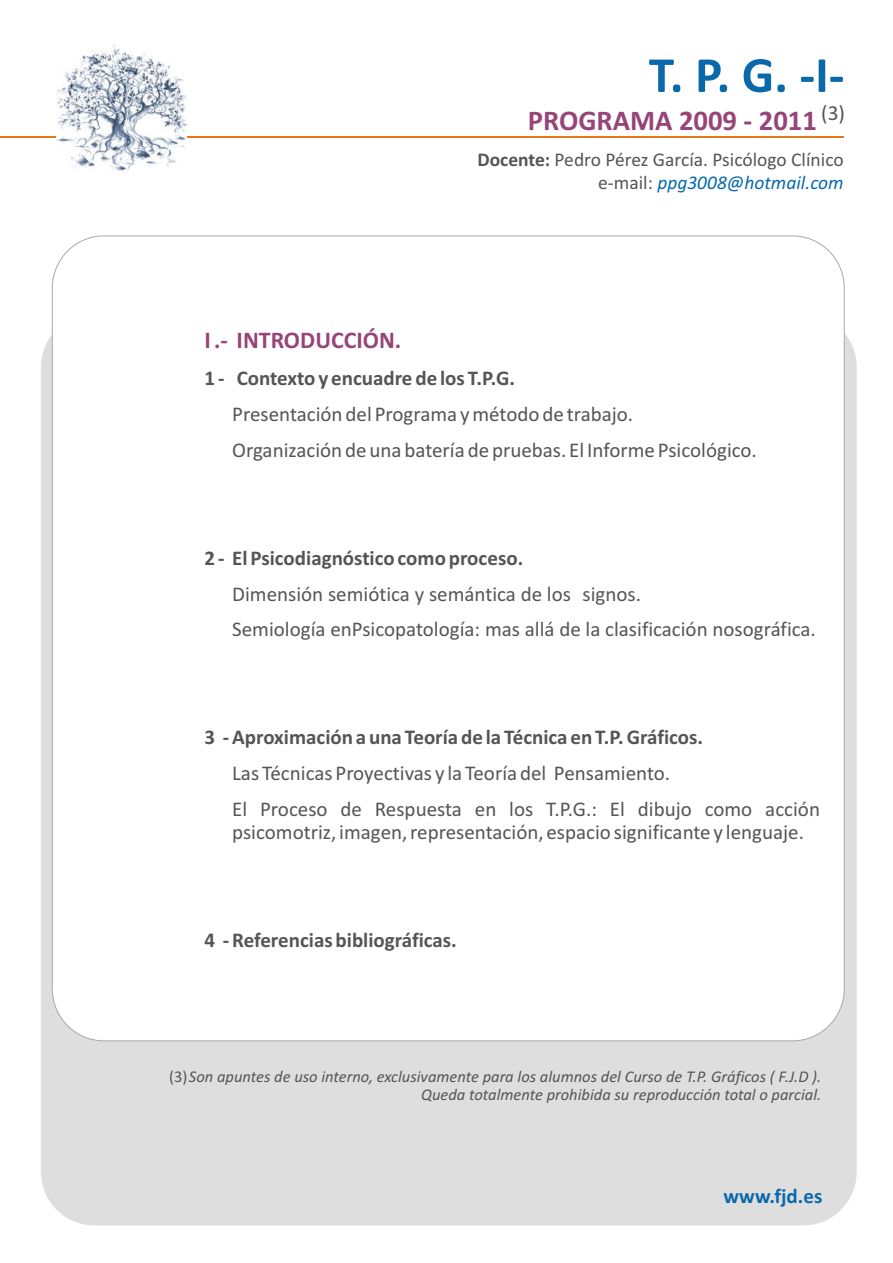
<style>
.page{position:relative;width:893px;height:1263px;background:#fff}
.page>*{position:absolute;margin:0;border:0;box-sizing:border-box;transform-origin:0 0}
.t1{font:700 51.15px "Calibri";color:#0a69ab}
.t2{font:700 28.65px "Calibri";color:#964578}
.t3{font:700 24px "Calibri";color:#964578}
.t4{font:21px/35.8px "Calibri";color:#575454}
.t5{font:700 21px "Calibri";color:#575454}
.t6{font:700 21px "Calibri";color:#0a69ab}
.t7{font:19.5px/23.9px "Calibri";color:#575454;text-align:right}
.t8{font:italic 16.5px/18.1px "Calibri";color:#575454;text-align:right}
.s1{font-weight:700}
.s2{font-style:italic;color:#0a69ab}
.s3{font-style:normal}
</style>
<div class="page">
<div style="left:41px;top:313px;width:816px;height:912px;background:#dedede;border-radius:53px"></div>
<div style="left:52px;top:236px;width:792px;height:805px;background:#fff;border:1px solid #aba8a8;border-radius:52px"></div>
<hr style="left:0;top:137px;width:844px;height:1px;background:#e87817">
<img style="left:56px;top:45px;width:130px;height:126px">
<h1 class="t1" style="left:649px;top:53px;width:197px">T. P. G. -I-</h1>
<h2 class="t2" style="left:528px;top:109px;width:319px">PROGRAMA 2009 - 2011 <sup>(3)</sup></h2>
<p class="t7" style="left:477px;top:149px;width:368px"><span class="s1">Docente:</span> Pedro Pérez García. Psicólogo Clínico e-mail: <span class="s2">ppg3008@hotmail.com</span></p>
<p class="t3" style="left:205px;top:330px;width:198px">I .- INTRODUCCIÓN.</p>
<p class="t5" style="left:205px;top:369px;width:312px">1 - Contexto y encuadre de los T.P.G.</p>
<p class="t4" style="left:232px;top:398px;width:526px">Presentación del Programa y método de trabajo.<br>Organización de una batería de pruebas. El Informe Psicológico.</p>
<p class="t5" style="left:205px;top:549px;width:320px">2 - El Psicodiagnóstico como proceso.</p>
<p class="t4" style="left:232px;top:577px;width:585px">Dimensión semiótica y semántica de los signos.<br>Semiología enPsicopatología: mas allá de la clasificación nosográfica.</p>
<p class="t5" style="left:204px;top:728px;width:500px">3 -Aproximación a una Teoría de la Técnica en T.P. Gráficos.</p>
<p class="t4" style="left:232px;top:757px;width:589px">Las Técnicas Proyectivas y la Teoría del Pensamiento.<br>El Proceso de Respuesta en los T.P.G.: El dibujo como acción</p>
<p class="t4" style="left:232px;top:816px;width:573px">psicomotriz, imagen, representación, espacio significante y lenguaje.</p>
<p class="t5" style="left:204px;top:931px;width:254px">4 - Referencias bibliográficas.</p>
<p class="t8" style="left:169px;top:1069px;width:654px"><span class="s3">(3)</span> Son apuntes de uso interno, exclusivamente para los alumnos del Curso de T.P. Gráficos ( F.J.D ).<br>Queda totalmente prohibida su reproducción total o parcial.</p>
<p class="t6" style="left:723px;top:1187px;width:101px">www.fjd.es</p>
</div>
